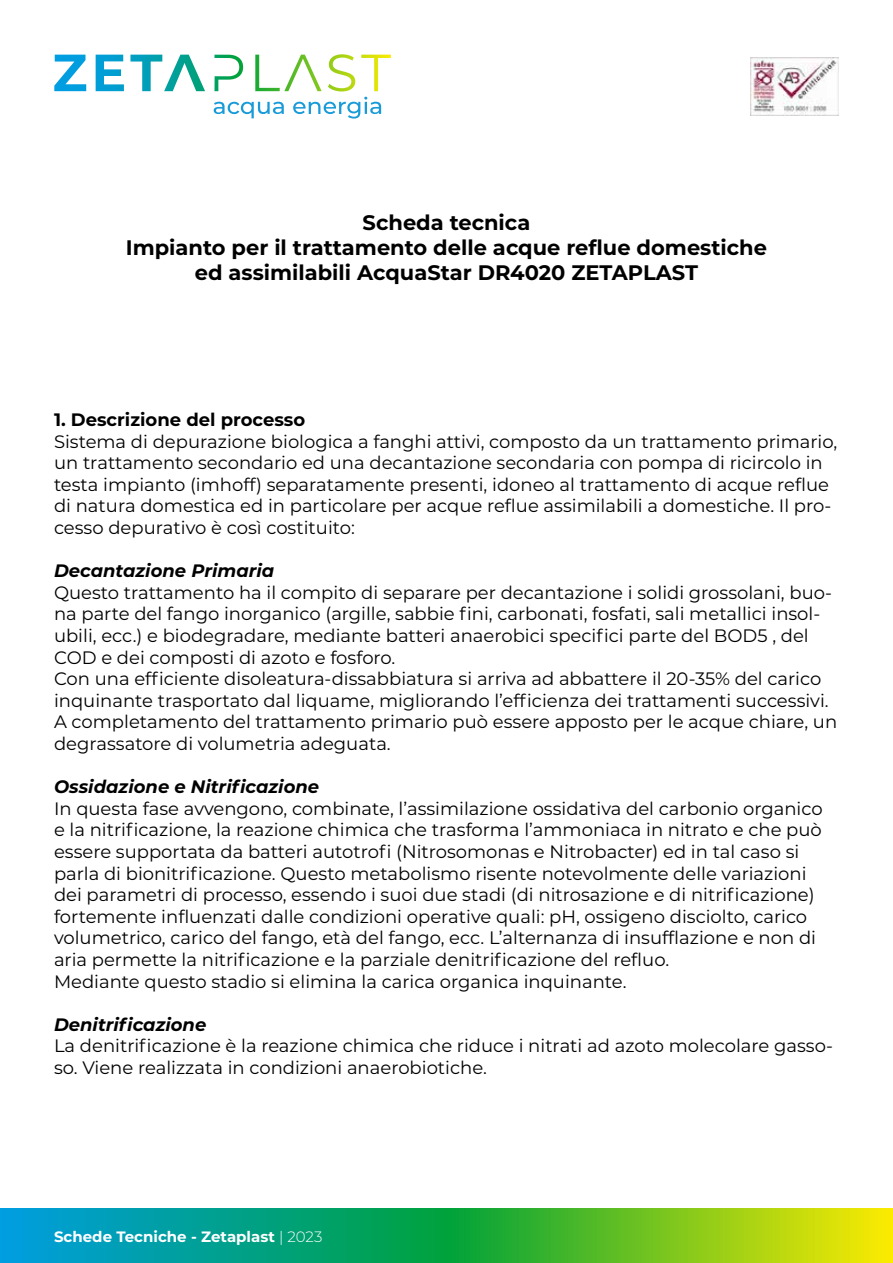
<style>
.page{position:relative;width:893px;height:1263px;background:#fff}
.page>*{position:absolute;margin:0;border:0;box-sizing:border-box;transform-origin:0 0}
.t1{font:700 21px/25.2px "Montserrat";color:#000;text-align:center}
.t2{font:18px/21.6px "Montserrat";color:#000}
.t3{font:italic 700 18px "Montserrat";color:#000}
.t4{font:700 18px "Montserrat";color:#000}
.t5{font:700 15px "Montserrat";color:#fff}
.s1{font-weight:300}
</style>
<div class="page">
<svg style="left:54px;top:54px;width:337px;height:37px"></svg>
<svg style="left:214px;top:97px;width:167px;height:22px"></svg>
<svg style="left:0;top:1209px;width:893px;height:54px;background:#3eb356"></svg>
<img style="left:750px;top:57px;width:89px;height:59px">
<p class="t1" style="left:126px;top:209px;width:643px">Scheda tecnica<br>Impianto per il trattamento delle acque reflue domestiche ed assimilabili AcquaStar DR4020 ZETAPLAST</p>
<p class="t4" style="left:54px;top:407px;width:253px">1. Descrizione del processo</p>
<p class="t2" style="left:54px;top:430px;width:785px">Sistema di depurazione biologica a fanghi attivi, composto da un trattamento primario, un trattamento secondario ed una decantazione secondaria con pompa di ricircolo in testa impianto (imhoff) separatamente presenti, idoneo al trattamento di acque reflue di natura domestica ed in particolare per acque reflue assimilabili a domestiche. Il pro&shy;cesso depurativo è così costituito:</p>
<p class="t3" style="left:54px;top:558px;width:222px">Decantazione Primaria</p>
<p class="t2" style="left:54px;top:581px;width:785px">Questo trattamento ha il compito di separare per decantazione i solidi grossolani, buo&shy;na parte del fango inorganico (argille, sabbie fini, carbonati, fosfati, sali metallici insol&shy;ubili, ecc.) e biodegradare, mediante batteri anaerobici specifici parte del BOD5 , del COD e dei composti di azoto e fosforo.<br>Con una efficiente disoleatura-dissabbiatura si arriva ad abbattere il 20-35% del carico inquinante trasportato dal liquame, migliorando l’efficienza dei trattamenti successivi.<br>A completamento del trattamento primario può essere apposto per le acque chiare, un degrassatore di volumetria adeguata.</p>
<p class="t3" style="left:54px;top:774px;width:267px">Ossidazione e Nitrificazione</p>
<p class="t2" style="left:54px;top:797px;width:770px">In questa fase avvengono, combinate, l’assimilazione ossidativa del carbonio organico e la nitrificazione, la reazione chimica che trasforma l’ammoniaca in nitrato e che può essere supportata da batteri autotrofi (Nitrosomonas e Nitrobacter) ed in tal caso si parla di bionitrificazione. Questo metabolismo risente notevolmente delle variazioni dei parametri di processo, essendo i suoi due stadi (di nitrosazione e di nitrificazione) fortemente influenzati dalle condizioni operative quali: pH, ossigeno disciolto, carico volumetrico, carico del fango, età del fango, ecc. L’alternanza di insufflazione e non di aria permette la nitrificazione e la parziale denitrificazione del refluo.<br>Mediante questo stadio si elimina la carica organica inquinante.</p>
<p class="t3" style="left:54px;top:1011px;width:154px">Denitrificazione</p>
<p class="t2" style="left:54px;top:1034px;width:780px">La denitrificazione è la reazione chimica che riduce i nitrati ad azoto molecolare gasso&shy;so. Viene realizzata in condizioni anaerobiotiche.</p>
<p class="t5" style="left:54px;top:1226px;width:270px">Schede Tecniche - Zetaplast <span class="s1">| 2023</span></p>
</div>
